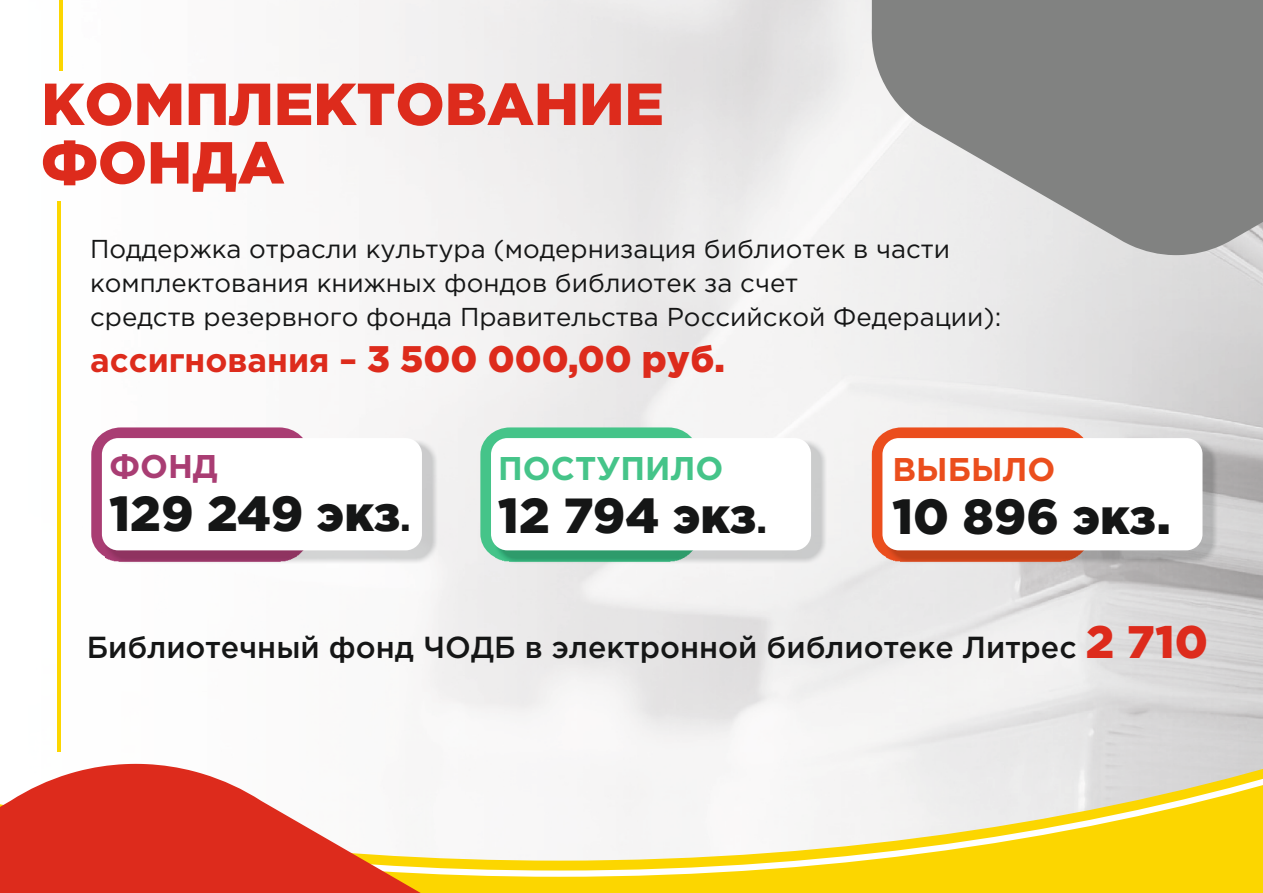
<style>
.page{position:relative;width:1263px;height:893px;background:#fff}
.page>*{position:absolute;margin:0;border:0;box-sizing:border-box;transform-origin:0 0}
.t1{font:900 59.1px/58.5px "Gotham Pro";color:#dd2b1c}
.t2{font:900 49.2px "Gotham Pro";color:#151616}
.t3{font:900 36.9px "Gotham Pro";color:#dd2b1c}
.t4{font:700 32.85px "Gotham Pro";color:#45c489}
.t5{font:700 32.85px "Gotham Pro";color:#eb4e1d}
.t6{font:700 32.85px "Gotham Pro";color:#a93d73}
.t7{font:500 30.45px "Gotham Pro";color:#151616}
.t8{font:25.8px/33.6px "Gotham Pro";color:#151616}
.s1{font-weight:700;font-size:33.3px}
.s2{font-size:32.85px}
.s3{font-weight:900;font-size:45.6px;color:#dd2b1c}
</style>
<div class="page">
<img style="left:57px;top:0;width:1206px;height:746px">
<svg style="left:637px;top:746px;width:626px;height:147px;fill:#fcd600"></svg>
<svg style="left:130px;top:756px;width:1133px;height:121px"></svg>
<svg style="left:870px;top:0;width:393px;height:255px;background:#9a9b9a"></svg>
<svg style="left:0;top:764px;width:777px;height:129px;fill:#f7f4f4"></svg>
<hr style="left:57px;top:202px;width:4px;height:550px;background:#fcd600">
<hr style="left:60px;top:0;width:3px;height:71px;background:#fcd600">
<div style="left:91px;top:427px;width:218px;height:134px;background:#a93d73;border-radius:28px"></div>
<div style="left:480px;top:427px;width:218px;height:134px;background:#45c489;border-radius:28px"></div>
<div style="left:872px;top:427px;width:217px;height:134px;background:#eb4e1d;border-radius:28px"></div>
<img style="left:106px;top:440px;width:331px;height:124px">
<div style="left:102px;top:438px;width:320px;height:112px;background:#fff;border-radius:16px"></div>
<img style="left:495px;top:440px;width:331px;height:124px">
<div style="left:491px;top:438px;width:320px;height:112px;background:#fff;border-radius:16px"></div>
<img style="left:886px;top:440px;width:332px;height:124px">
<div style="left:882px;top:438px;width:320px;height:112px;background:#fff;border-radius:16px"></div>
<h1 class="t1" style="left:41px;top:79px;width:624px">КОМПЛЕКТОВАНИЕ<br>ФОНДА</h1>
<p class="t8" style="left:90px;top:234px;width:913px">Поддержка отрасли культура (модернизация библиотек в части комплектования книжных фондов библиотек за счет<br>средств резервного фонда Правительства Российской Федерации):</p>
<h3 class="t3" style="left:90px;top:345px;width:636px"><span class="s1">ассигнования –</span> 3 500 000,00 руб.</h3>
<p class="t6" style="left:110px;top:454px;width:110px">ФОНД</p>
<h2 class="t2" style="left:110px;top:495px;width:302px">129 249 экз<span class="s2">.</span></h2>
<p class="t4" style="left:498px;top:456px;width:227px">ПОСТУПИЛО</p>
<h2 class="t2" style="left:498px;top:497px;width:270px">12 794 экз<span class="s2">.</span></h2>
<p class="t5" style="left:892px;top:457px;width:164px">ВЫБЫЛО</p>
<h2 class="t2" style="left:892px;top:498px;width:280px">10 896 экз.</h2>
<p class="t7" style="left:87px;top:636px;width:1123px">Библиотечный фонд ЧОДБ в электронной библиотеке Литрес <span class="s3">2 710</span></p>
</div>
